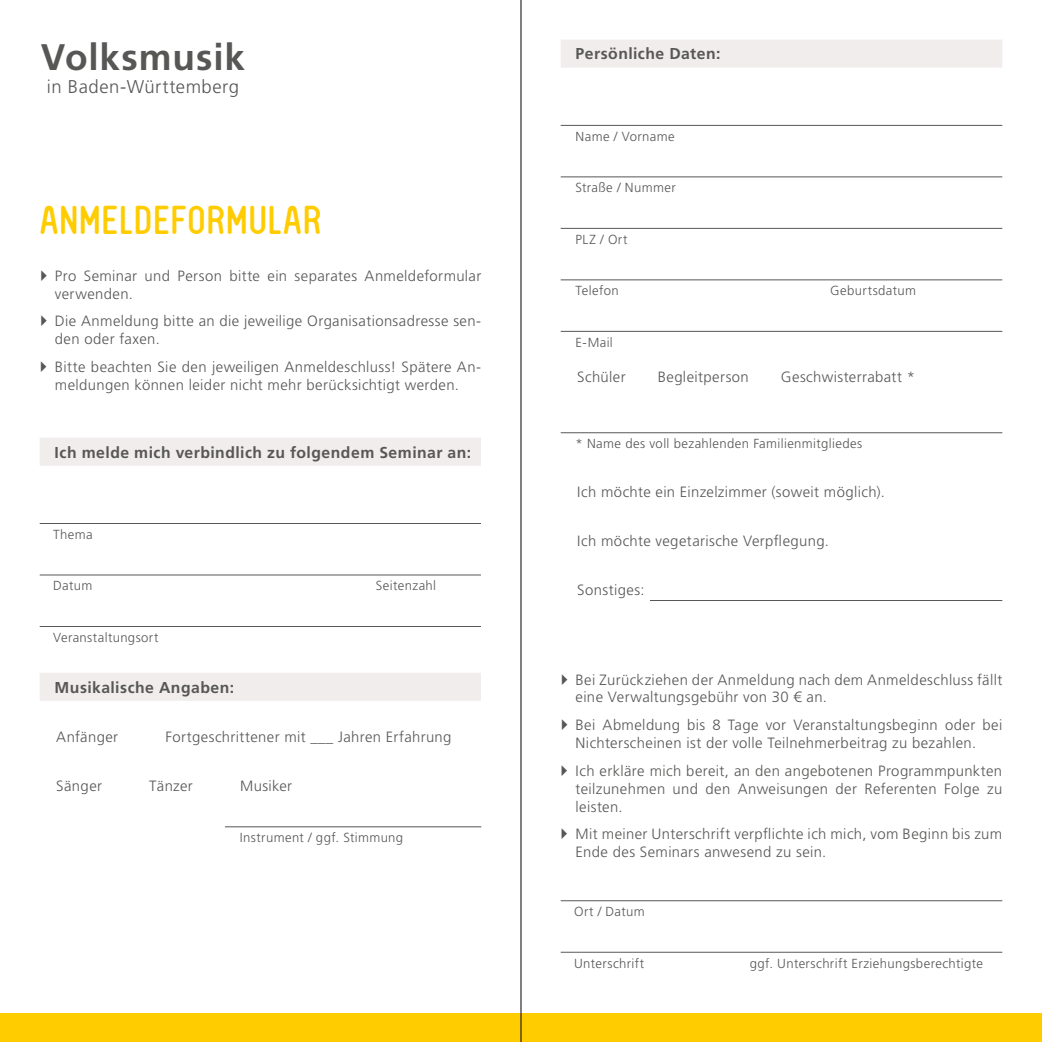
<style>
.page{position:relative;width:1042px;height:1042px;background:#fff}
.page>*{position:absolute;margin:0;border:0;box-sizing:border-box;transform-origin:0 0}
.t1{font:38.5px "FV Almelo";letter-spacing:.025em;color:#fc0}
.t2{font:700 36.93px "Frutiger LT Pro";letter-spacing:.025em;color:#575756}
.t3{font:300 18.55px "Frutiger LT Pro";letter-spacing:.025em;color:#575756}
.t4{font:700 15.75px "Frutiger LT Pro";letter-spacing:.03em;color:#575756}
.t5{font:300 14.88px/17.8px "Frutiger LT Pro";letter-spacing:.025em;color:#575756}
.t6{font:300 13.12px "Frutiger LT Pro";letter-spacing:.03em;color:#575756}
</style>
<div class="page">
<div style="left:0;top:1014px;width:1042px;height:28px;background:#fc0"></div>
<div style="left:40px;top:438px;width:441px;height:28px;background:#f0edec"></div>
<hr style="left:40px;top:523px;width:441px;height:1px;background:#575756">
<hr style="left:40px;top:574px;width:441px;height:1px;background:#575756">
<hr style="left:40px;top:626px;width:441px;height:1px;background:#575756">
<div style="left:40px;top:673px;width:441px;height:28px;background:#f0edec"></div>
<hr style="left:225px;top:826px;width:256px;height:1px;background:#575756">
<hr style="left:561px;top:900px;width:441px;height:1px;background:#575756">
<hr style="left:561px;top:952px;width:441px;height:1px;background:#575756">
<div style="left:561px;top:40px;width:441px;height:28px;background:#f0edec"></div>
<hr style="left:561px;top:125px;width:441px;height:1px;background:#575756">
<hr style="left:561px;top:176px;width:441px;height:1px;background:#575756">
<hr style="left:561px;top:228px;width:441px;height:1px;background:#575756">
<hr style="left:561px;top:279px;width:441px;height:1px;background:#575756">
<hr style="left:561px;top:331px;width:441px;height:1px;background:#575756">
<hr style="left:561px;top:432px;width:441px;height:1px;background:#575756">
<hr style="left:650px;top:600px;width:352px;height:1px;background:#575756">
<hr style="left:520px;top:0;width:1px;height:1042px;background:#000">
<h2 class="t2" style="left:41px;top:36px;width:205px">Volksmusik</h2>
<p class="t3" style="left:47px;top:75px;width:193px">in Baden-Württemberg</p>
<h1 class="t1" style="left:40px;top:197px;width:283px">ANMELDEFORMULAR</h1>
<p class="t5" style="left:55px;top:267px;width:428px">Pro Seminar und Person bitte ein separates Anmeldeformular verwenden.</p>
<p class="t5" style="left:55px;top:312px;width:428px">Die Anmeldung bitte an die jeweilige Organisationsadresse sen&shy;den oder faxen.</p>
<p class="t5" style="left:55px;top:358px;width:428px">Bitte beachten Sie den jeweiligen Anmeldeschluss! Spätere An&shy;meldungen können leider nicht mehr berücksichtigt werden.</p>
<p class="t4" style="left:55px;top:443px;width:418px">Ich melde mich verbindlich zu folgendem Seminar an:</p>
<p class="t6" style="left:53px;top:527px;width:41px">Thema</p>
<p class="t6" style="left:53px;top:578px;width:41px">Datum</p>
<p class="t6" style="left:376px;top:578px;width:62px">Seitenzahl</p>
<p class="t6" style="left:53px;top:629px;width:107px">Veranstaltungsort</p>
<p class="t4" style="left:55px;top:678px;width:181px">Musikalische Angaben:</p>
<p class="t5" style="left:56px;top:727px;width:63px">Anfänger</p>
<p class="t5" style="left:165px;top:727px;width:288px">Fortgeschrittener mit ___ Jahren Erfahrung</p>
<p class="t5" style="left:56px;top:776px;width:47px">Sänger</p>
<p class="t5" style="left:149px;top:776px;width:45px">Tänzer</p>
<p class="t5" style="left:240px;top:776px;width:54px">Musiker</p>
<p class="t6" style="left:240px;top:830px;width:165px">Instrument / ggf. Stimmung</p>
<p class="t4" style="left:575px;top:45px;width:146px">Persönliche Daten:</p>
<p class="t6" style="left:575px;top:129px;width:101px">Name / Vorname</p>
<p class="t6" style="left:575px;top:180px;width:102px">Straße / Nummer</p>
<p class="t6" style="left:575px;top:231px;width:53px">PLZ / Ort</p>
<p class="t6" style="left:575px;top:283px;width:45px">Telefon</p>
<p class="t6" style="left:830px;top:283px;width:87px">Geburtsdatum</p>
<p class="t6" style="left:575px;top:334px;width:39px">E-Mail</p>
<p class="t5" style="left:577px;top:368px;width:50px">Schüler</p>
<p class="t5" style="left:658px;top:368px;width:93px">Begleitperson</p>
<p class="t5" style="left:781px;top:368px;width:136px">Geschwisterrabatt *</p>
<p class="t6" style="left:575px;top:436px;width:288px">* Name des voll bezahlenden Familienmitgliedes</p>
<p class="t5" style="left:577px;top:483px;width:309px">Ich möchte ein Einzelzimmer (soweit möglich).</p>
<p class="t5" style="left:577px;top:532px;width:253px">Ich möchte vegetarische Verpflegung.</p>
<p class="t5" style="left:577px;top:581px;width:69px">Sonstiges:</p>
<p class="t5" style="left:575px;top:670px;width:428px">Bei Zurückziehen der Anmeldung nach dem Anmeldeschluss fällt eine Verwaltungsgebühr von 30 € an.</p>
<p class="t5" style="left:575px;top:716px;width:428px">Bei Abmeldung bis 8 Tage vor Veranstaltungsbeginn oder bei<br>Nichterscheinen ist der volle Teilnehmerbeitrag zu bezahlen.</p>
<p class="t5" style="left:575px;top:762px;width:428px;text-align:justify">Ich erkläre mich bereit, an den angebotenen Programmpunkten teilzunehmen und den Anweisungen der Referenten Folge zu leisten.</p>
<p class="t5" style="left:575px;top:825px;width:428px">Mit meiner Unterschrift verpflichte ich mich, vom Beginn bis zum<br>Ende des Seminars anwesend zu sein.</p>
<p class="t6" style="left:574px;top:904px;width:72px">Ort / Datum</p>
<p class="t6" style="left:574px;top:955px;width:72px">Unterschrift</p>
<p class="t6" style="left:750px;top:955px;width:235px">ggf. Unterschrift Erziehungsberechtigte</p>
</div>
